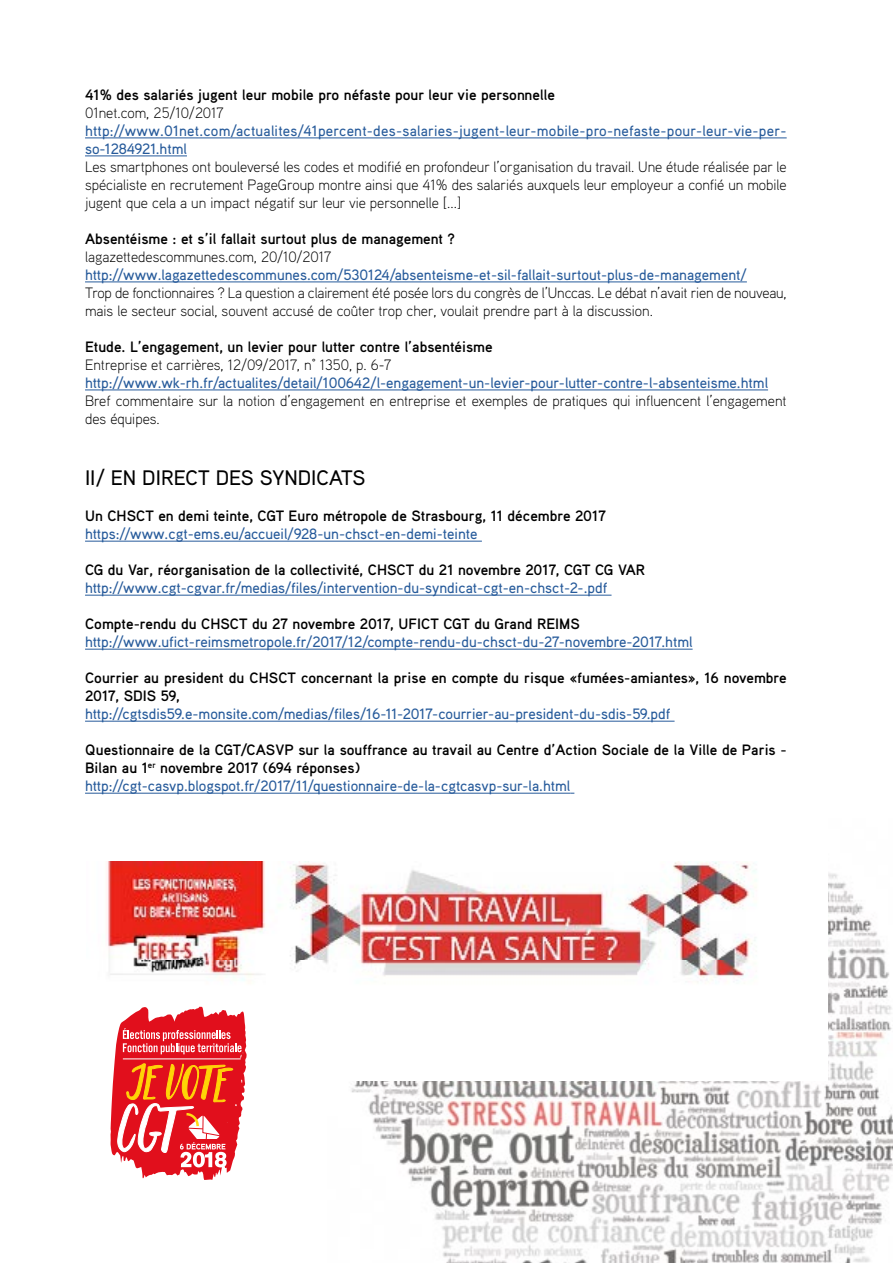
<style>
.page{position:relative;width:893px;height:1263px;background:#fff}
.page>*{position:absolute;margin:0;border:0;box-sizing:border-box;transform-origin:0 0}
.t1{font:500 21px "Aaux Pro";color:#000}
.t2{font:700 15px/18px "Aaux Pro";color:#000}
.t3{font:300 15px/18px "Aaux Pro";color:#000}
.t4{font:500 15px/18px "Aaux Pro";color:#275b9b}
.s1{font-weight:500;color:#275b9b}
</style>
<div class="page">
<img style="left:351px;top:873px;width:542px;height:390px">
<div style="left:85px;top:85px;width:742px;height:996px;background:#fff"></div>
<hr style="left:85px;top:138px;width:702px;height:1px;background:#275b9b">
<hr style="left:85px;top:156px;width:102px;height:1px;background:#275b9b">
<hr style="left:85px;top:282px;width:662px;height:1px;background:#275b9b">
<hr style="left:85px;top:390px;width:683px;height:1px;background:#275b9b">
<hr style="left:85px;top:541px;width:397px;height:1px;background:#275b9b">
<hr style="left:85px;top:595px;width:527px;height:1px;background:#275b9b">
<hr style="left:85px;top:649px;width:608px;height:1px;background:#275b9b">
<hr style="left:85px;top:721px;width:590px;height:1px;background:#275b9b">
<hr style="left:85px;top:793px;width:485px;height:1px;background:#275b9b">
<img style="left:107px;top:862px;width:649px;height:119px">
<svg style="left:111px;top:1007px;width:136px;height:173px"></svg>
<p class="t2" style="left:85px;top:85px;width:471px">41% des salariés jugent leur mobile pro néfaste pour leur vie personnelle</p>
<p class="t3" style="left:85px;top:103px;width:140px">01net.com, 25/10/2017</p>
<p class="t4" style="left:85px;top:121px;width:703px">http://www.01net.com/actualites/41percent-des-salaries-jugent-leur-mobile-pro-nefaste-pour-leur-vie-per&shy;so-1284921.html</p>
<p class="t3" style="left:85px;top:157px;width:703px;text-align:justify">Les smartphones ont bouleversé les codes et modifié en profondeur l’organisation du travail. Une étude réalisée par le spécialiste en recrutement PageGroup montre ainsi que 41% des salariés auxquels leur employeur a confié un mobile jugent que cela a un impact négatif sur leur vie personnelle [...]</p>
<p class="t2" style="left:85px;top:229px;width:372px">Absentéisme : et s’il fallait surtout plus de management ?</p>
<p class="t3" style="left:85px;top:247px;width:248px">lagazettedescommunes.com, 20/10/2017</p>
<p class="t4" style="left:85px;top:265px;width:663px">http://www.lagazettedescommunes.com/530124/absenteisme-et-sil-fallait-surtout-plus-de-management/</p>
<p class="t3" style="left:85px;top:283px;width:703px">Trop de fonctionnaires ? La question a clairement été posée lors du congrès de l’Unccas. Le débat n’avait rien de nouveau, mais le secteur social, souvent accusé de coûter trop cher, voulait prendre part à la discussion.</p>
<p class="t2" style="left:85px;top:337px;width:409px">Etude. L’engagement, un levier pour lutter contre l’absentéisme</p>
<p class="t3" style="left:85px;top:355px;width:308px">Entreprise et carrières, 12/09/2017, n° 1350, p. 6-7</p>
<p class="t4" style="left:85px;top:373px;width:684px">http://www.wk-rh.fr/actualites/detail/100642/l-engagement-un-levier-pour-lutter-contre-l-absenteisme.html</p>
<p class="t3" style="left:85px;top:391px;width:703px">Bref commentaire sur la notion d’engagement en entreprise et exemples de pratiques qui influencent l’engagement des équipes.</p>
<h1 class="t1" style="left:85px;top:465px;width:282px">II/ EN DIRECT DES SYNDICATS</h1>
<p class="t2" style="left:85px;top:506px;width:522px">Un CHSCT en demi teinte, CGT Euro métropole de Strasbourg, 11 décembre 2017</p>
<p class="t4" style="left:85px;top:524px;width:394px">https://www.cgt-ems.eu/accueil/928-un-chsct-en-demi-teinte</p>
<p class="t2" style="left:85px;top:560px;width:562px">CG du Var, réorganisation de la collectivité, CHSCT du 21 novembre 2017, CGT CG VAR</p>
<p class="t4" style="left:85px;top:578px;width:524px">http://www.cgt-cgvar.fr/medias/files/intervention-du-syndicat-cgt-en-chsct-2-.pdf</p>
<p class="t2" style="left:85px;top:614px;width:496px">Compte-rendu du CHSCT du 27 novembre 2017, UFICT CGT du Grand REIMS</p>
<p class="t4" style="left:85px;top:632px;width:609px">http://www.ufict-reimsmetropole.fr/2017/12/compte-rendu-du-chsct-du-27-novembre-2017.html</p>
<p class="t2" style="left:85px;top:668px;width:703px">Courrier au president du CHSCT concernant la prise en compte du risque «fumées-amiantes», 16 novembre<br>2017, SDIS 59,</p>
<p class="t4" style="left:85px;top:704px;width:587px">http://cgtsdis59.e-monsite.com/medias/files/16-11-2017-courrier-au-president-du-sdis-59.pdf</p>
<p class="t2" style="left:85px;top:740px;width:703px">Questionnaire de la CGT/CASVP sur la souffrance au travail au Centre d’Action Sociale de la Ville de Paris -<br>Bilan au 1<sup>er</sup> novembre 2017 (694 réponses) <span class="s1">http://cgt-casvp.blogspot.fr/2017/11/questionnaire-de-la-cgtcasvp-sur-la.html</span></p>
</div>
